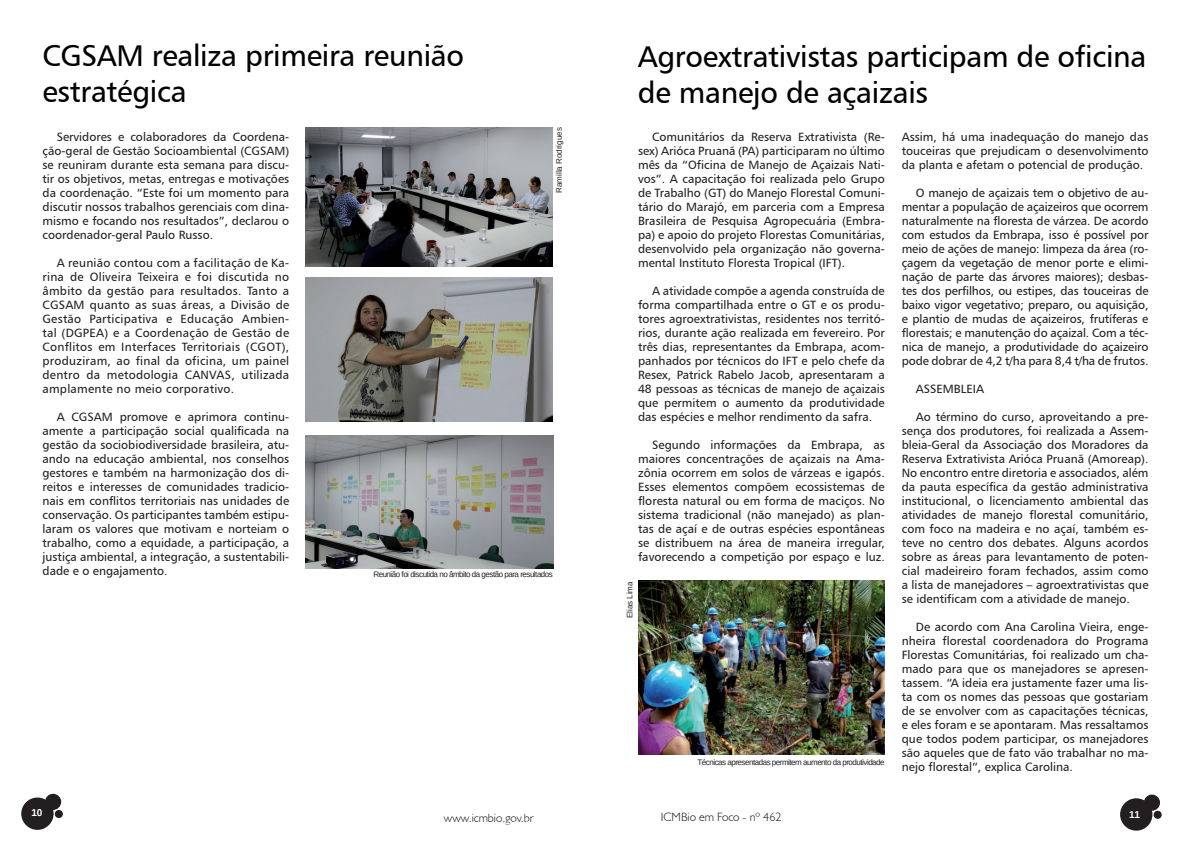
<style>
.page{position:relative;width:1191px;height:842px;background:#fff}
.page>*{position:absolute;margin:0;border:0;box-sizing:border-box;transform-origin:0 0}
.t1{font:30px/36px "Humanist 777 BT Roman B";letter-spacing:-.01em;color:#000}
.t2{font:12px/14px "Humanist 777 BT Roman B";color:#231f20;text-align:justify}
.t3{font:300 12px "Humanist 521 BT";color:#1c1a19}
.t4{font:700 10px "Liberation Sans";color:#fff}
.t5{font:8px "Liberation Sans";letter-spacing:-.06em;color:#231f20}
.t6{font:8px "Liberation Sans";color:#231f20}
</style>
<div class="page">
<img style="left:306px;top:435px;width:247px;height:133px">
<div style="left:21px;top:797px;width:33px;height:33px;background:#231f20;border-radius:50%"></div>
<div style="left:45px;top:794px;width:16px;height:16px;background:#231f20;border-radius:50%"></div>
<div style="left:55px;top:810px;width:8px;height:8px;background:#231f20;border-radius:50%"></div>
<div style="left:1120px;top:798px;width:32px;height:33px;background:#231f20;border-radius:50%"></div>
<div style="left:1143px;top:794px;width:17px;height:17px;background:#231f20;border-radius:50%"></div>
<div style="left:1153px;top:811px;width:8px;height:8px;background:#231f20;border-radius:50%"></div>
<img style="left:305px;top:277px;width:247px;height:144px">
<img style="left:305px;top:127px;width:247px;height:139px">
<img style="left:638px;top:580px;width:246px;height:175px">
<h1 class="t1" style="left:42px;top:37px;width:423px">CGSAM realiza primeira reunião estratégica</h1>
<h1 class="t1" style="left:638px;top:38px;width:510px">Agroextrativistas participam de oficina de manejo de açaizais</h1>
<p class="t2" style="left:43px;top:129px;width:248px;text-indent:14px">Servidores e colaboradores da Coordena&shy;ção-geral de Gestão Socioambiental (CGSAM) se reuniram durante esta semana para discu&shy;tir os objetivos, metas, entregas e motivações da coordenação. “Este foi um momento para discutir nossos trabalhos gerenciais com dina&shy;mismo e focando nos resultados”, declarou o coordenador-geral Paulo Russo.</p>
<p class="t2" style="left:43px;top:255px;width:248px;text-indent:14px">A reunião contou com a facilitação de Ka&shy;rina de Oliveira Teixeira e foi discutida no âmbito da gestão para resultados. Tanto a CGSAM quanto as suas áreas, a Divisão de Gestão Participativa e Educação Ambien&shy;tal (DGPEA) e a Coordenação de Gestão de Conflitos em Interfaces Territoriais (CGOT), produziram, ao final da oficina, um painel dentro da metodologia CANVAS, utilizada amplamente no meio corporativo.</p>
<p class="t2" style="left:43px;top:409px;width:248px;text-indent:14px">A CGSAM promove e aprimora continu&shy;amente a participação social qualificada na gestão da sociobiodiversidade brasileira, atu&shy;ando na educação ambiental, nos conselhos gestores e também na harmonização dos di&shy;reitos e interesses de comunidades tradicio&shy;nais em conflitos territoriais nas unidades de conservação. Os participantes também estipu&shy;laram os valores que motivam e norteiam o trabalho, como a equidade, a participação, a justiça ambiental, a integração, a sustentabili&shy;dade e o engajamento.</p>
<p class="t6" style="left:554px;top:193px;width:67px;rotate:-90deg">Ramilla Rodrigues</p>
<p class="t2" style="left:638px;top:129px;width:248px;text-indent:14px">Comunitários da Reserva Extrativista (Re&shy;sex) Arióca Pruanã (PA) participaram no último mês da “Oficina de Manejo de Açaizais Nati&shy;vos”. A capacitação foi realizada pelo Grupo de Trabalho (GT) do Manejo Florestal Comuni&shy;tário do Marajó, em parceria com a Empresa Brasileira de Pesquisa Agropecuária (Embra&shy;pa) e apoio do projeto Florestas Comunitárias, desenvolvido pela organização não governa&shy;mental Instituto Floresta Tropical (IFT).</p>
<p class="t2" style="left:638px;top:283px;width:248px;text-indent:14px">A atividade compõe a agenda construída de forma compartilhada entre o GT e os produ&shy;tores agroextrativistas, residentes nos territó&shy;rios, durante ação realizada em fevereiro. Por três dias, representantes da Embrapa, acom&shy;panhados por técnicos do IFT e pelo chefe da Resex, Patrick Rabelo Jacob, apresentaram a 48 pessoas as técnicas de manejo de açaizais que permitem o aumento da produtividade das espécies e melhor rendimento da safra.</p>
<p class="t2" style="left:638px;top:437px;width:248px;text-indent:14px">Segundo informações da Embrapa, as maiores concentrações de açaizais na Ama&shy;zônia ocorrem em solos de várzeas e igapós.<br>Esses elementos compõem ecossistemas de floresta natural ou em forma de maciços. No sistema tradicional (não manejado) as plan&shy;tas de açaí e de outras espécies espontâneas se distribuem na área de maneira irregular, favorecendo a competição por espaço e luz.</p>
<p class="t2" style="left:901px;top:129px;width:248px">Assim, há uma inadequação do manejo das touceiras que prejudicam o desenvolvimento da planta e afetam o potencial de produção.</p>
<p class="t2" style="left:901px;top:185px;width:248px;text-indent:14px">O manejo de açaizais tem o objetivo de au&shy;mentar a população de açaizeiros que ocorrem naturalmente na floresta de várzea. De acordo com estudos da Embrapa, isso é possível por meio de ações de manejo: limpeza da área (ro&shy;çagem da vegetação de menor porte e elimi&shy;nação de parte das árvores maiores); desbas&shy;tes dos perfilhos, ou estipes, das touceiras de baixo vigor vegetativo; preparo, ou aquisição, e plantio de mudas de açaizeiros, frutíferas e florestais; e manutenção do açaizal. Com a téc&shy;nica de manejo, a produtividade do açaizeiro pode dobrar de 4,2 t/ha para 8,4 t/ha de frutos.</p>
<p class="t2" style="left:916px;top:381px;width:69px">ASSEMBLEIA</p>
<p class="t2" style="left:901px;top:409px;width:248px;text-indent:14px">Ao término do curso, aproveitando a pre&shy;sença dos produtores, foi realizada a Assem&shy;bleia-Geral da Associação dos Moradores da Reserva Extrativista Arióca Pruanã (Amoreap).<br>No encontro entre diretoria e associados, além da pauta específica da gestão administrativa institucional, o licenciamento ambiental das atividades de manejo florestal comunitário, com foco na madeira e no açaí, também es&shy;teve no centro dos debates. Alguns acordos sobre as áreas para levantamento de poten&shy;cial madeireiro foram fechados, assim como a lista de manejadores – agroextrativistas que se identificam com a atividade de manejo.</p>
<p class="t2" style="left:901px;top:619px;width:248px;text-indent:14px">De acordo com Ana Carolina Vieira, enge&shy;nheira florestal coordenadora do Programa Florestas Comunitárias, foi realizado um cha&shy;mado para que os manejadores se apresen&shy;tassem. “A ideia era justamente fazer uma lis&shy;ta com os nomes das pessoas que gostariam de se envolver com as capacitações técnicas, e eles foram e se apontaram. Mas ressaltamos que todos podem participar, os manejadores são aqueles que de fato vão trabalhar no ma&shy;nejo florestal”, explica Carolina.</p>
<p class="t5" style="left:373px;top:569px;width:181px">Reunião foi discutida no âmbito da gestão para resultados</p>
<p class="t6" style="left:624px;top:618px;width:38px;rotate:-90deg">Elias Lima</p>
<p class="t5" style="left:697px;top:757px;width:189px">Técnicas apresentadas permitem aumento da produtividade</p>
<p class="t4" style="left:31px;top:806px;width:13px">10</p>
<p class="t4" style="left:1129px;top:807px;width:12px">11</p>
<p class="t3" style="left:444px;top:810px;width:92px">www.icmbio.gov.br</p>
<p class="t3" style="left:661px;top:810px;width:122px">ICMBio em Foco - nº 462</p>
</div>
